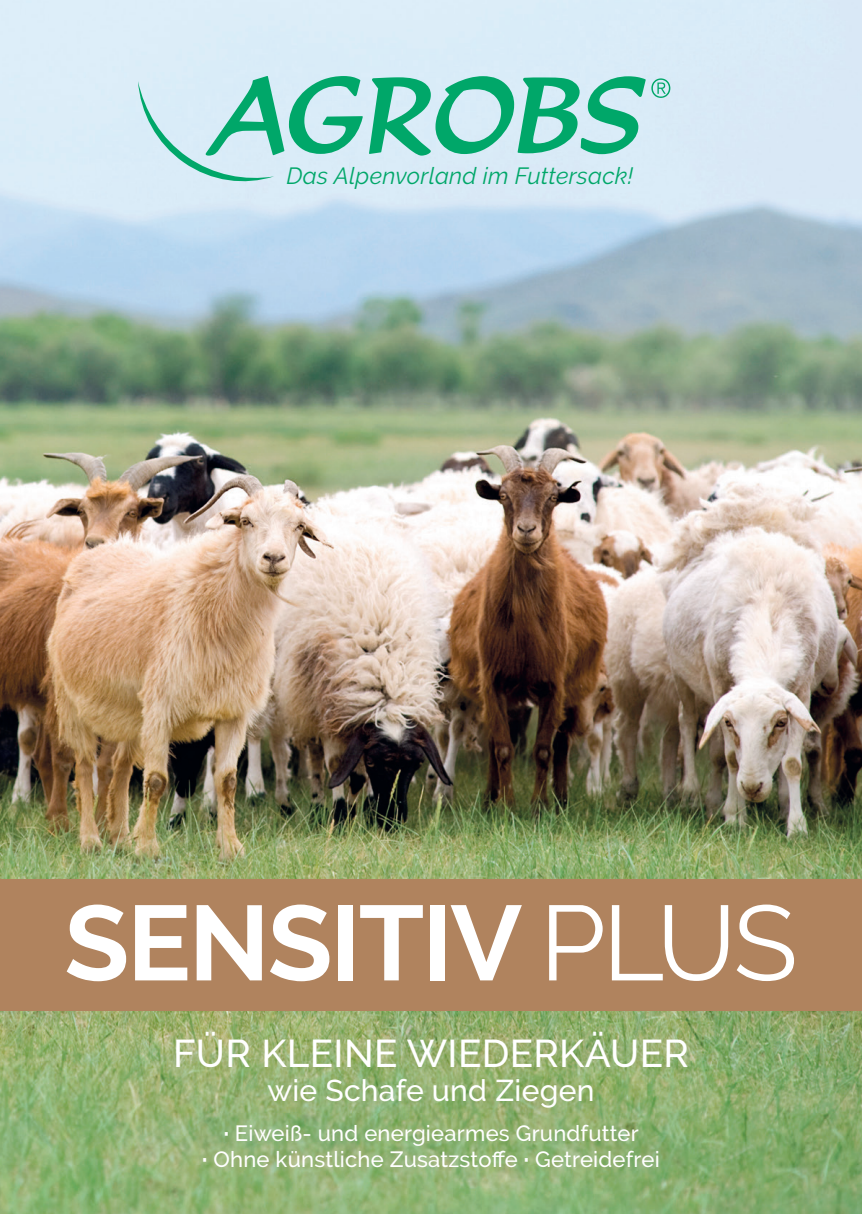
<style>
.page{position:relative;width:862px;height:1214px;background:#fff}
.page>*{position:absolute;margin:0;border:0;box-sizing:border-box;transform-origin:0 0}
.t1{font:700 106px "Raleway";letter-spacing:-.02em;color:#fff}
.t2{font:500 38.6px "Raleway";letter-spacing:.01em;color:#fff}
.t3{font:500 30px "Raleway";letter-spacing:.01em;color:#fff}
.t4{font:italic 23.4px "Raleway";letter-spacing:.01em;color:#00a769}
.t5{font:500 22px "Raleway";letter-spacing:.01em;color:#fff}
.s1{font-weight:400}
.s2{font-weight:800}
</style>
<div class="page">
<img style="left:0;top:0;width:862px;height:879px">
<svg style="left:0;top:1011px;width:862px;height:202px;background:#90b071"></svg>
<div style="left:0;top:879px;width:862px;height:132px;background:#b0835e"></div>
<svg style="left:138px;top:76px;width:225px;height:110px;background:#abddd9"></svg>
<svg style="left:369px;top:76px;width:301px;height:80px;background:#80cfbd"></svg>
<p class="t4" style="left:286px;top:162px;width:348px">Das Alpenvorland im Futtersack!</p>
<p class="t1" style="left:64px;top:882px;width:735px">SENSITIV <span class="s1">PLUS</span></p>
<p class="t2" style="left:173px;top:1031px;width:517px">FÜR KLEINE WIEDERKÄUER</p>
<p class="t3" style="left:267px;top:1073px;width:329px">wie Schafe und Ziegen</p>
<p class="t5" style="left:224px;top:1120px;width:417px"><span class="s2">·</span> Eiweiß- und energiearmes Grundfutter</p>
<p class="t5" style="left:202px;top:1146px;width:459px"><span class="s2">·</span> Ohne künstliche Zusatzstoffe <span class="s2">·</span> Getreidefrei</p>
</div>
